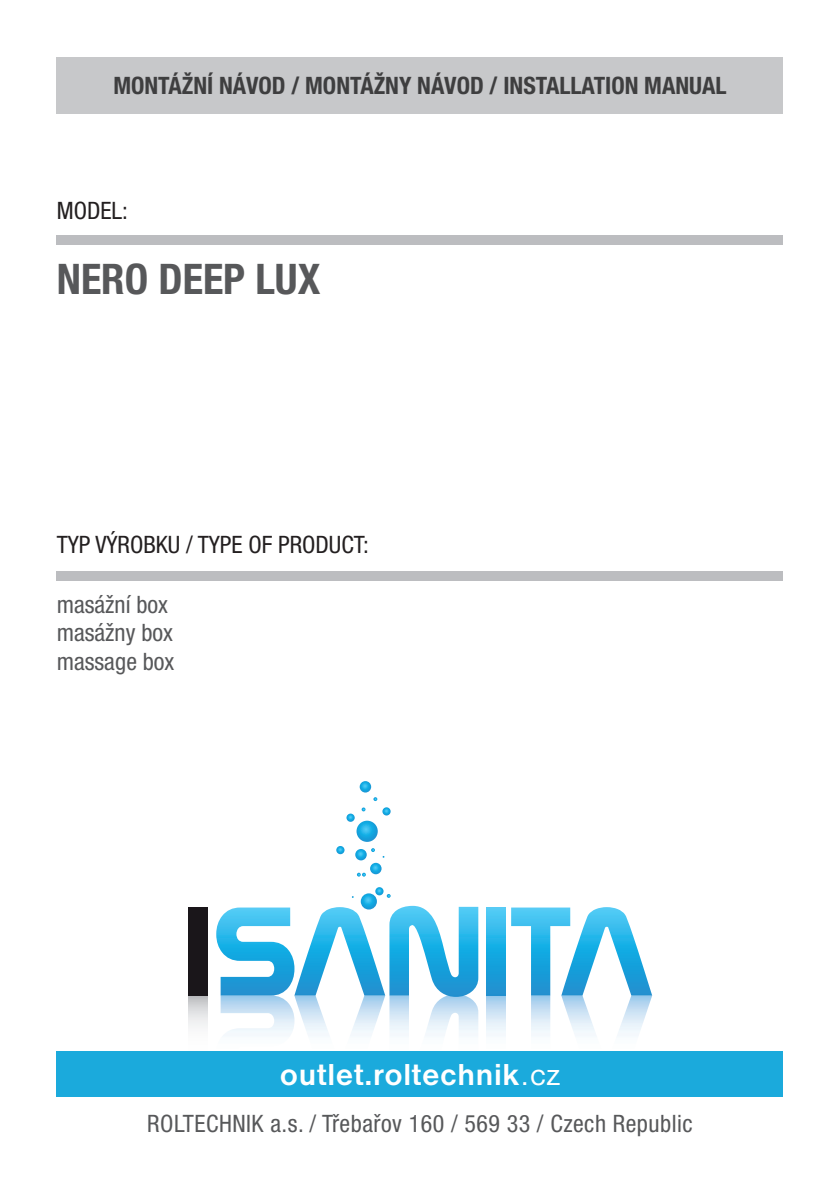
<style>
.page{position:relative;width:840px;height:1191px;background:#fff}
.page>*{position:absolute;margin:0;border:0;box-sizing:border-box;transform-origin:0 0}
.t1{font:700 condensed 42.2px "Helvetica Neue LT Pro";color:#57585a}
.t2{font:700 31.4px "Nimbus Sans DOT";letter-spacing:.02em;color:#fff}
.t3{font:condensed 24px/28.8px "Helvetica Neue LT Pro";letter-spacing:.01em;color:#57585a}
.t4{font:700 condensed 24px "Helvetica Neue LT Pro";color:#3e3e3f}
.t5{font:condensed 24px "Helvetica Neue LT Pro";color:#231f20}
.s1{font-weight:400}
</style>
<div class="page">
<svg style="left:188px;top:995px;width:20px;height:32px"></svg>
<svg style="left:486px;top:995px;width:19px;height:41px"></svg>
<div style="left:188px;top:907px;width:20px;height:88px;background:#1a161a"></div>
<svg style="left:216px;top:906px;width:262px;height:130px"></svg>
<svg style="left:486px;top:907px;width:19px;height:88px;background:#26ace2"></svg>
<svg style="left:511px;top:907px;width:140px;height:129px"></svg>
<svg style="left:356px;top:820px;width:21px;height:22px"></svg>
<svg style="left:360px;top:893px;width:17px;height:16px"></svg>
<svg style="left:346px;top:813px;width:8px;height:9px"></svg>
<svg style="left:336px;top:846px;width:8px;height:8px"></svg>
<svg style="left:382px;top:807px;width:8px;height:8px"></svg>
<svg style="left:361px;top:807px;width:4px;height:4px"></svg>
<svg style="left:375px;top:887px;width:15px;height:11px"></svg>
<svg style="left:359px;top:781px;width:18px;height:20px"></svg>
<svg style="left:355px;top:848px;width:29px;height:28px"></svg>
<div style="left:57px;top:1051px;width:725px;height:45px;background:#1baadc"></div>
<div style="left:57px;top:57px;width:725px;height:56px;background:#c7c8ca"></div>
<div style="left:57px;top:235px;width:725px;height:10px;background:#bcbdc0"></div>
<div style="left:57px;top:571px;width:725px;height:9px;background:#bcbdc0"></div>
<p class="t4" style="left:113px;top:71px;width:223px">MONTÁŽNÍ NÁVOD / MONTÁŽN</p>
<p class="t4" style="left:399px;top:71px;width:33px">Y NÁVOD</p>
<p class="t4" style="left:489px;top:71px;width:238px">/ INSTALLATION MANUAL</p>
<p class="t5" style="left:57px;top:197px;width:73px">MODEL:</p>
<h1 class="t1" style="left:57px;top:253px;width:265px">NERO DEEP LUX</h1>
<p class="t5" style="left:57px;top:531px;width:313px">typ výrobku / type of prod uct:</p>
<p class="t3" style="left:57px;top:589px;width:119px">masážní box masážny box massage box</p>
<h2 class="t2" style="left:280px;top:1056px;width:281px">outlet.roltechnik<span class="s1">.cz</span></h2>
<p class="t3" style="left:147px;top:1108px;width:546px">ROLTECHNIK a.s. / Třebařov 160 / 569 33 / Czech Republic</p>
</div>
